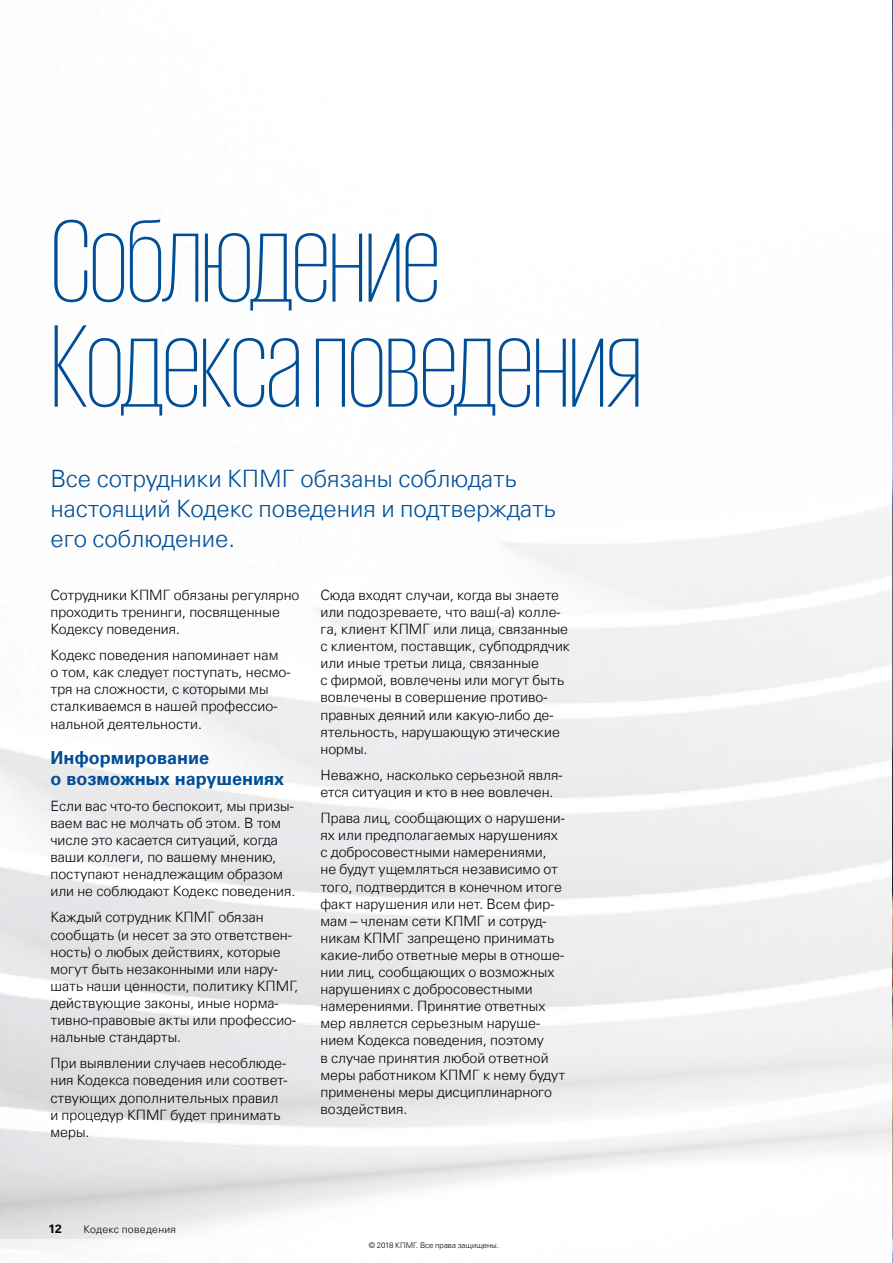
<style>
.page{position:relative;width:893px;height:1263px;background:#fff}
.page>*{position:absolute;margin:0;border:0;box-sizing:border-box;transform-origin:0 0}
.t1{font:200 120px/105px "KPMG Cyrillic";letter-spacing:-.015em;color:#004e98}
.t2{font:300 24px/30px "Universfor KPMG";color:#004e98}
.t3{font:700 18px/21.6px "Universfor KPMG";color:#004e98}
.t4{font:300 14.25px/17.1px "Universfor KPMG";color:#000}
.t5{font:700 12px "Universfor KPMG";color:#000}
.t6{font:300 10.5px "Universfor KPMG";letter-spacing:.03em;color:#000}
.t7{font:300 7.8px "Universfor KPMG";color:#000}
</style>
<div class="page">
<img style="left:0;top:0;width:893px;height:1263px">
<div style="left:0;top:1239px;width:893px;height:13px;background:#fff"></div>
<h1 class="t1" style="left:50px;top:206px;width:593px">Соблюдение<br>Кодекса поведения</h1>
<h2 class="t2" style="left:50px;top:463px;width:507px">Все сотрудники КПМГ обязаны соблюдать настоящий Кодекс поведения и подтверждать его соблюдение.</h2>
<p class="t4" style="left:50px;top:586px;width:251px">Сотрудники КПМГ обязаны регулярно проходить тренинги, посвященные<br>Кодексу поведения.</p>
<p class="t4" style="left:50px;top:646px;width:241px">Кодекс поведения напоминает нам<br>о том, как следует поступать, несмо&shy;тря на сложности, с которыми мы сталкиваемся в нашей профессио&shy;нальной деятельности.</p>
<p class="t3" style="left:50px;top:746px;width:235px">Информирование<br>о возможных нарушениях</p>
<p class="t4" style="left:50px;top:797px;width:247px">Если вас что-то беспокоит, мы призы&shy;ваем вас не молчать об этом. В том числе это касается ситуаций, когда ваши коллеги, по вашему мнению, поступают ненадлежащим образом или не соблюдают Кодекс поведения.</p>
<p class="t4" style="left:50px;top:909px;width:250px">Каждый сотрудник КПМГ обязан сообщать (и несет за это ответствен&shy;ность) о любых действиях, которые могут быть незаконными или нару&shy;шать наши ценности, политику КПМГ, действующие законы, иные норма&shy;тивно-правовые акты или профессио&shy;нальные стандарты.</p>
<p class="t4" style="left:50px;top:1055px;width:238px">При выявлении случаев несоблюде&shy;ния Кодекса поведения или соответ&shy;ствующих дополнительных правил и процедур КПМГ будет принимать меры.</p>
<p class="t4" style="left:320px;top:586px;width:251px">Сюда входят случаи, когда вы знаете или подозреваете, что ваш(-а) колле&shy;га, клиент КПМГ или лица, связанные с клиентом, поставщик, субподрядчик или иные третьи лица, связанные<br>с фирмой, вовлечены или могут быть вовлечены в совершение противо&shy;правных деяний или какую-либо де&shy;ятельность, нарушающую этические нормы.</p>
<p class="t4" style="left:320px;top:766px;width:243px">Неважно, насколько серьезной явля&shy;ется ситуация и кто в нее вовлечен.</p>
<p class="t4" style="left:320px;top:809px;width:246px">Права лиц, сообщающих о нарушени&shy;ях или предполагаемых нарушениях с добросовестными намерениями, не будут ущемляться независимо от того, подтвердится в конечном итоге факт нарушения или нет. Всем фир&shy;мам – членам сети КПМГ и сотруд&shy;никам КПМГ запрещено принимать какие-либо ответные меры в отноше&shy;нии лиц, сообщающих о возможных нарушениях с добросовестными намерениями. Принятие ответных мер является серьезным наруше&shy;нием Кодекса поведения, поэтому<br>в случае принятия любой ответной меры работником КПМГ к нему будут применены меры дисциплинарного воздействия.</p>
<p class="t5" style="left:48px;top:1221px;width:15px">12</p>
<p class="t6" style="left:84px;top:1223px;width:94px">Кодекс поведения</p>
<p class="t7" style="left:369px;top:1241px;width:132px">© 2018 КПМГ. Все права защищены.</p>
</div>
